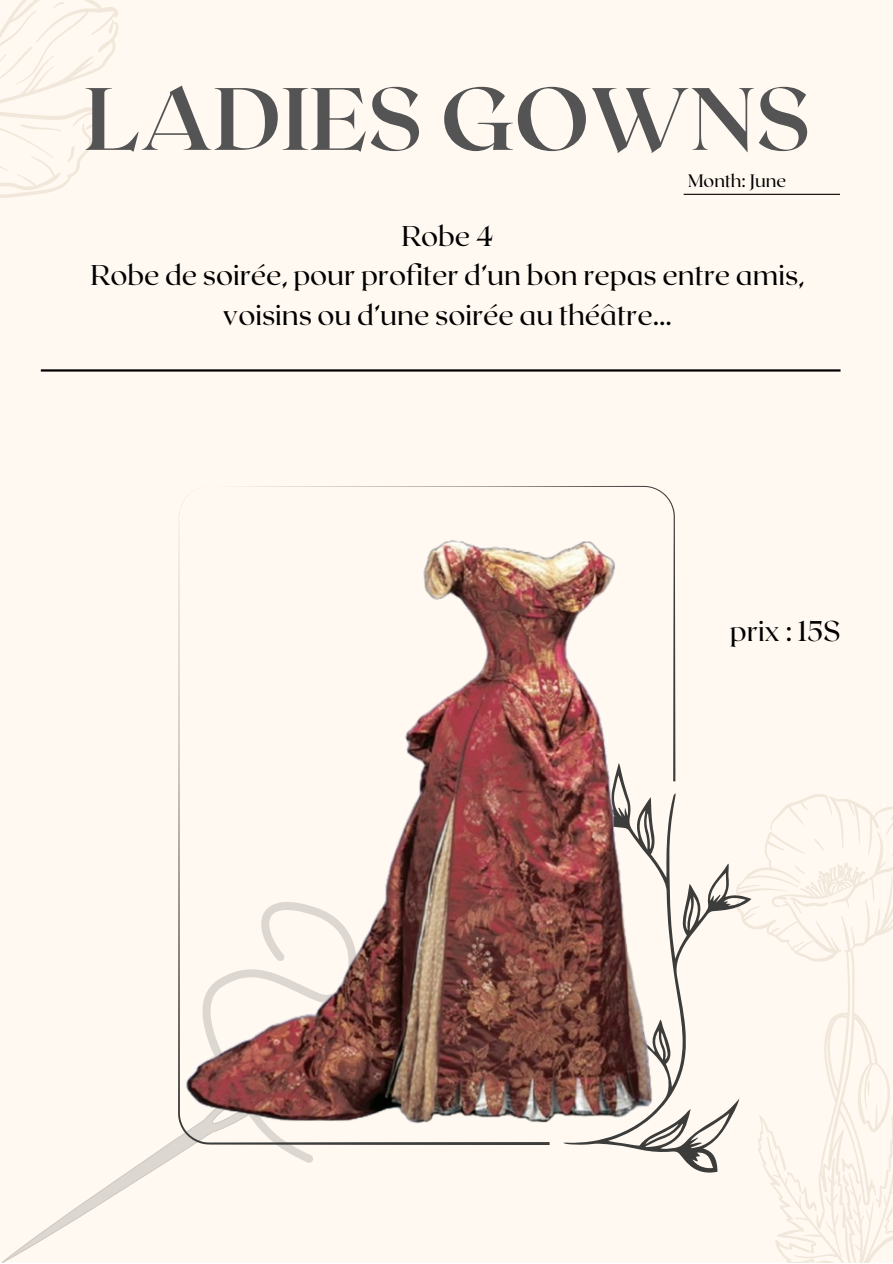
<style>
.page{position:relative;width:893px;height:1264px;background:#fff}
.page>*{position:absolute;margin:0;border:0;box-sizing:border-box;transform-origin:0 0}
.t1{font:700 88.2px "Roxborough CF";color:#545454}
.t2{font:28.5px/39.3px "Roxborough CF";color:#000;text-align:center}
.t3{font:18px "Roxborough CF";color:#000}
</style>
<div class="page">
<div style="left:0;top:0;width:892px;height:1262px;background:#fff9f1"></div>
<svg style="left:751px;top:794px;width:141px;height:468px"></svg>
<hr style="left:683px;top:194px;width:157px;height:1px;background:#000">
<svg style="left:0;top:0;width:118px;height:198px"></svg>
<svg style="left:2px;top:1144px;width:193px;height:118px"></svg>
<svg style="left:204px;top:1144px;width:153px;height:19px"></svg>
<hr style="left:41px;top:369px;width:799px;height:2px;background:#000">
<svg style="left:567px;top:863px;width:184px;height:309px"></svg>
<img style="left:168px;top:514px;width:515px;height:630px">
<p class="t1" style="left:84px;top:62px;width:728px">LADIES GOWNS</p>
<p class="t3" style="left:688px;top:169px;width:100px">Month: June</p>
<p class="t2" style="left:401px;top:215px;width:94px">Robe 4</p>
<p class="t2" style="left:90px;top:254px;width:715px">Robe de soirée, pour profiter d’un bon repas entre amis, voisins ou d’une soirée au théâtre...</p>
<p class="t2" style="left:730px;top:609px;width:112px">prix : 15S</p>
</div>
